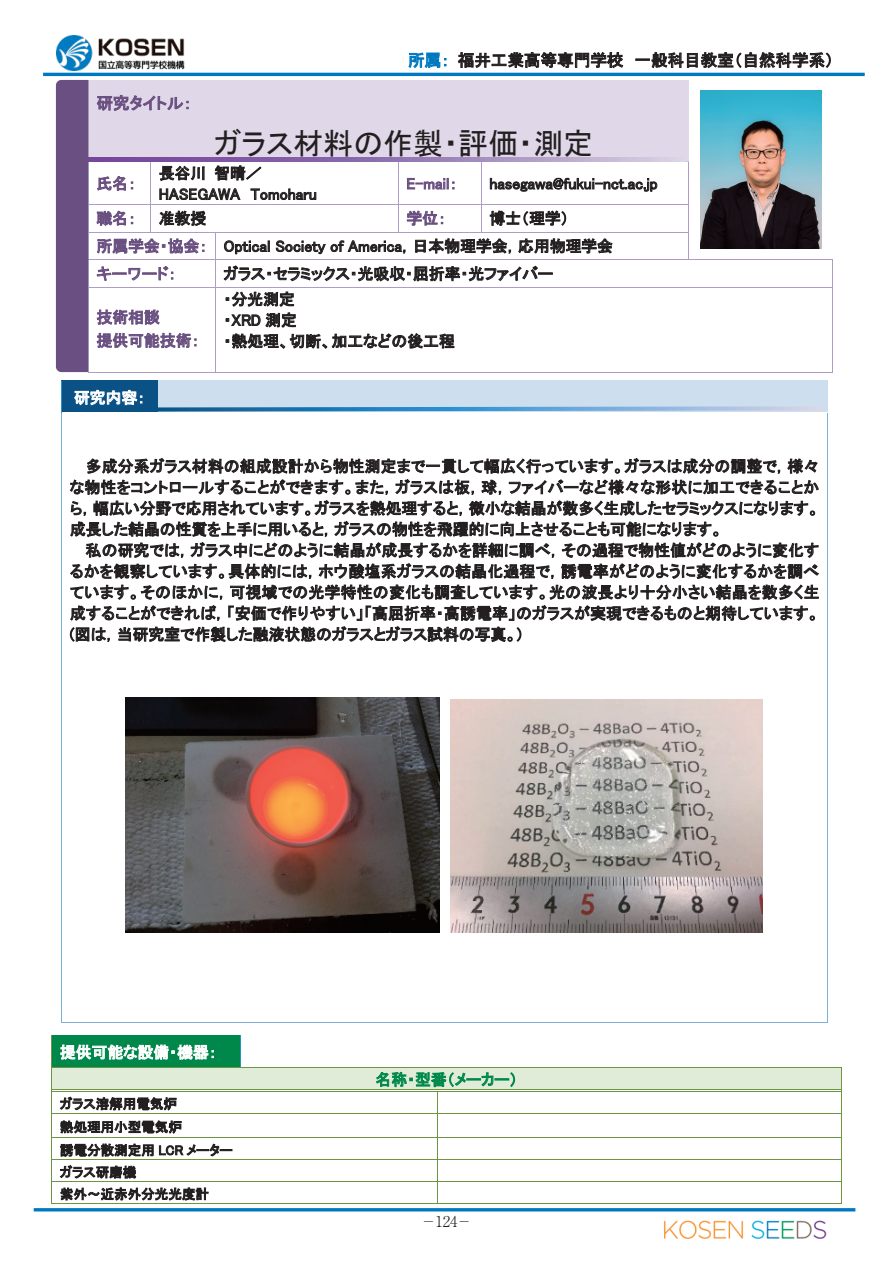
<style>
.page{position:relative;width:893px;height:1263px;background:#fff}
.page>*{position:absolute;margin:0;border:0;box-sizing:border-box;transform-origin:0 0}
.t1{font:30px "MS P Gothic";color:#231f20}
.t2{font:16.5px "MS P Gothic";color:#231f20}
.t3{font:16.5px "MS P Gothic";color:#6a4f81}
.t4{font:15.9px/21px "MS P Gothic";color:#231f20}
.t5{font:15.9px/23.4px "MS P Gothic";color:#6a4f81}
.t6{font:15.9px "MS P Gothic";color:#fff}
.t7{font:15.9px "MS P Gothic";color:#00884b}
.t8{font:300 14.85px "Ryumin Pr 6";color:#231f20;scale:.6 1}
.t9{font:13.5px/23.2px "MS P Gothic";color:#231f20}
.s1{color:#0078c0}
.s2{color:#6a4f81}
</style>
<div class="page">
<hr style="left:43px;top:73px;width:822px;height:3px;background:#0078c0">
<div style="left:52px;top:1035px;width:188px;height:32px;background:#00884b"></div>
<hr style="left:51px;top:1035px;width:1px;height:32px;background:#6e9542">
<hr style="left:240px;top:1035px;width:1px;height:32px;background:#2990cf">
<div style="left:52px;top:1068px;width:789px;height:21px;background:#e0ecd7"></div>
<hr style="left:52px;top:1067px;width:188px;height:1px;background:#6e9542">
<hr style="left:241px;top:1067px;width:600px;height:1px;background:#6e9542">
<hr style="left:52px;top:1089px;width:385px;height:1px;background:#6e9542">
<hr style="left:52px;top:1091px;width:385px;height:1px;background:#6e9542">
<hr style="left:439px;top:1089px;width:402px;height:1px;background:#6e9542">
<hr style="left:439px;top:1091px;width:402px;height:1px;background:#6e9542">
<hr style="left:52px;top:1113px;width:385px;height:1px;background:#6e9542">
<hr style="left:437px;top:1113px;width:404px;height:1px;background:#6e9542">
<hr style="left:52px;top:1137px;width:385px;height:1px;background:#6e9542">
<hr style="left:437px;top:1137px;width:404px;height:1px;background:#6e9542">
<hr style="left:52px;top:1159px;width:385px;height:1px;background:#6e9542">
<hr style="left:437px;top:1159px;width:404px;height:1px;background:#6e9542">
<hr style="left:52px;top:1181px;width:385px;height:1px;background:#6e9542">
<hr style="left:437px;top:1181px;width:404px;height:1px;background:#6e9542">
<svg style="left:51px;top:1067px;width:1px;height:137px"></svg>
<hr style="left:52px;top:1203px;width:385px;height:1px;background:#6e9542">
<svg style="left:437px;top:1089px;width:2px;height:114px"></svg>
<hr style="left:437px;top:1203px;width:404px;height:1px;background:#6e9542">
<svg style="left:841px;top:1067px;width:1px;height:137px"></svg>
<img style="left:57px;top:35px;width:127px;height:35px">
<hr style="left:34px;top:1208px;width:821px;height:3px;background:#0078c0">
<img style="left:663px;top:1220px;width:164px;height:19px">
<div style="left:62px;top:381px;width:95px;height:31px;background:#0a5285"></div>
<div style="left:158px;top:381px;width:669px;height:31px;background:#cddfee"></div>
<hr style="left:62px;top:380px;width:95px;height:1px;background:#0a5285">
<hr style="left:158px;top:380px;width:669px;height:1px;background:#cddfee">
<hr style="left:62px;top:381px;width:1px;height:31px;background:#2990cf">
<hr style="left:157px;top:381px;width:1px;height:31px;background:#0a5285">
<hr style="left:62px;top:413px;width:1px;height:609px;background:#7cb0d6">
<hr style="left:62px;top:1022px;width:765px;height:1px;background:#7cb0d6">
<hr style="left:827px;top:413px;width:1px;height:609px;background:#7cb0d6">
<img style="left:125px;top:697px;width:314px;height:236px">
<img style="left:451px;top:700px;width:312px;height:233px">
<div style="left:88px;top:80px;width:601px;height:81px;background:#e0d8e9"></div>
<hr style="left:481px;top:161px;width:207px;height:1px;background:#b0d3ef">
<hr style="left:150px;top:162px;width:1px;height:42px;background:#af9cc7">
<hr style="left:398px;top:162px;width:1px;height:42px;background:#af9cc7">
<hr style="left:481px;top:162px;width:1px;height:42px;background:#af9cc7">
<hr style="left:688px;top:162px;width:1px;height:42px;background:#af9cc7">
<hr style="left:89px;top:204px;width:61px;height:1px;background:#af9cc7">
<hr style="left:151px;top:204px;width:247px;height:1px;background:#af9cc7">
<hr style="left:398px;top:204px;width:83px;height:1px;background:#af9cc7">
<hr style="left:481px;top:204px;width:207px;height:1px;background:#af9cc7">
<hr style="left:89px;top:232px;width:61px;height:1px;background:#af9cc7">
<svg style="left:150px;top:204px;width:1px;height:29px"></svg>
<hr style="left:151px;top:232px;width:64px;height:1px;background:#af9cc7">
<hr style="left:216px;top:232px;width:182px;height:1px;background:#af9cc7">
<svg style="left:398px;top:205px;width:1px;height:27px"></svg>
<hr style="left:398px;top:232px;width:83px;height:1px;background:#af9cc7">
<svg style="left:481px;top:205px;width:1px;height:27px"></svg>
<hr style="left:481px;top:232px;width:207px;height:1px;background:#af9cc7">
<hr style="left:89px;top:259px;width:126px;height:1px;background:#af9cc7">
<hr style="left:216px;top:259px;width:472px;height:1px;background:#af9cc7">
<svg style="left:688px;top:204px;width:1px;height:56px"></svg>
<hr style="left:689px;top:259px;width:143px;height:1px;background:#af9cc7">
<hr style="left:89px;top:287px;width:126px;height:1px;background:#af9cc7">
<svg style="left:215px;top:232px;width:1px;height:56px"></svg>
<hr style="left:216px;top:287px;width:616px;height:1px;background:#af9cc7">
<svg style="left:832px;top:259px;width:1px;height:29px"></svg>
<hr style="left:89px;top:372px;width:126px;height:1px;background:#af9cc7">
<hr style="left:215px;top:288px;width:1px;height:84px;background:#af9cc7">
<hr style="left:216px;top:372px;width:616px;height:1px;background:#af9cc7">
<hr style="left:832px;top:288px;width:1px;height:84px;background:#af9cc7">
<svg style="left:90px;top:158px;width:596px;height:4px;background:#9a7db6"></svg>
<div style="left:56px;top:80px;width:34px;height:293px;background:#6a5082"></div>
<svg style="left:158px;top:406px;width:670px;height:6px"></svg>
<svg style="left:700px;top:90px;width:122px;height:159px;background:#587c87"></svg>
<p class="t3" style="left:96px;top:95px;width:97px">研究タイトル：</p>
<p class="t2" style="left:408px;top:52px;width:427px"><span class="s1">所属：</span> 福井工業高等専門学校 一般科目教室（自然科学系）</p>
<h1 class="t1" style="left:214px;top:128px;width:381px">ガラス材料の作製・評価・測定</h1>
<p class="t5" style="left:96px;top:172px;width:41px">氏名：</p>
<p class="t4" style="left:159px;top:163px;width:160px">長谷川 智晴／<br>HASEGAWA Tomoharu</p>
<p class="t5" style="left:406px;top:172px;width:52px">E-mail：</p>
<p class="t4" style="left:489px;top:173px;width:170px">hasegawa@fukui-nct.ac.jp</p>
<p class="t5" style="left:96px;top:206px;width:41px">職名：</p>
<p class="t4" style="left:159px;top:208px;width:49px">准教授</p>
<p class="t5" style="left:406px;top:206px;width:41px">学位：</p>
<p class="t4" style="left:96px;top:204px;width:518px;line-height:27.8px;text-indent:393px">博士（理学）<br><span class="s2">所属学会・協会：</span> Optical Society of America，日本物理学会，応用物理学会<span class="s2">キーワード：</span></p>
<p class="t4" style="left:224px;top:263px;width:331px">ガラス・セラミックス・光吸収・屈折率・光ファイバー</p>
<p class="t5" style="left:96px;top:305px;width:104px">技術相談<br>提供可能技術：</p>
<p class="t6" style="left:74px;top:390px;width:73px">研究内容：</p>
<p class="t4" style="left:224px;top:288px;width:233px">・分光測定<br>・XRD 測定<br>・熱処理、切断、加工などの後工程</p>
<p class="t4" style="left:70px;top:456px;width:751px;text-align:justify;text-indent:16px">多成分系ガラス材料の組成設計から物性測定まで一貫して幅広く行っています。ガラスは成分の調整で，様々な物性をコントロールすることができます。また，ガラスは板，球，ファイバーなど様々な形状に加工できることから，幅広い分野で応用されています。ガラスを熱処理すると，微小な結晶が数多く生成したセラミックスになります。成長した結晶の性質を上手に用いると，ガラスの物性を飛躍的に向上させることも可能になります。</p>
<p class="t4" style="left:70px;top:540px;width:751px;text-align:justify;text-indent:16px">私の研究では，ガラス中にどのように結晶が成長するかを詳細に調べ，その過程で物性値がどのように変化するかを観察しています。具体的には，ホウ酸塩系ガラスの結晶化過程で，誘電率がどのように変化するかを調べています。そのほかに，可視域での光学特性の変化も調査しています。光の波長より十分小さい結晶を数多く生成することができれば，「安価で作りやすい」「高屈折率・高誘電率」のガラスが実現できるものと期待しています。(図は，当研究室で作製した融液状態のガラスとガラス試料の写真。)</p>
<p class="t6" style="left:60px;top:1044px;width:158px">提供可能な設備・機器：</p>
<p class="t9" style="left:60px;top:1092px;width:174px">ガラス溶解用電気炉<br>熱処理用小型電気炉<br>誘電分散測定用 LCR メーター</p>
<p class="t9" style="left:60px;top:1161px;width:151px;line-height:21.8px">ガラス研磨機<br>紫外～近赤外分光光度計</p>
<p class="t7" style="left:375px;top:1071px;width:144px">名称・型番（メーカー）</p>
<p class="t8" style="left:424px;top:1210px;width:76px">─ 124─</p>
</div>
